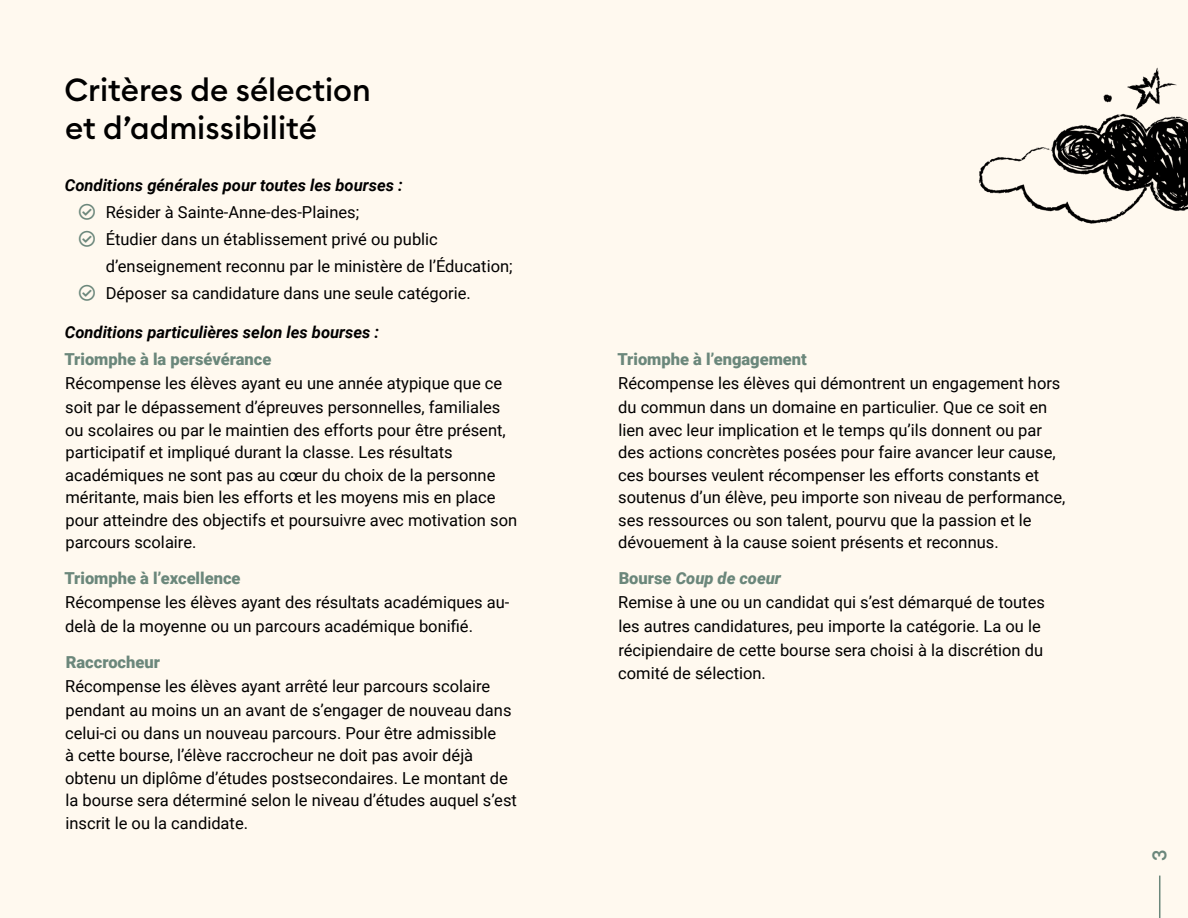
<style>
.page{position:relative;width:1188px;height:918px;background:#fff9ef}
.page>*{position:absolute;margin:0;border:0;box-sizing:border-box;transform-origin:0 0}
.Paragraph_Style_1{font:500 31.5px/37.8px "Euclid Circular B";color:#000}
.Paragraph_Style_1-2{font:500 19.5px "Euclid Circular B";color:#6b877b}
.Paragraph_Style_1-3{font:16.5px/22.5px "Roboto";color:#000}
.Paragraph_Style_1-4{font:italic 700 16.5px "Roboto";color:#000}
.Paragraph_Style_1-5{font:900 16.5px "Roboto";color:#6b877b}
.Paragraph_Style_1-6{font:italic 900 16.5px "Roboto";color:#6b877b}
.s1{font-style:normal}
</style>
<div class="page">
<img style="left:979px;top:67px;width:209px;height:157px">
<hr style="left:1159px;top:876px;width:1px;height:42px;background:#6b877b">
<p class="Paragraph_Style_1" style="left:64px;top:71px;width:308px">Critères de sélection et d’admissibilité</p>
<p class="Paragraph_Style_1-4" style="left:65px;top:174px;width:339px">Conditions générales pour toutes les bourses :</p>
<p class="Paragraph_Style_1-3" style="left:106px;top:201px;width:255px">Résider à Sainte-Anne-des-Plaines;</p>
<p class="Paragraph_Style_1-3" style="left:106px;top:225px;width:408px;line-height:27px">Étudier dans un établissement privé ou public d’enseignement reconnu par le ministère de l’Éducation;</p>
<p class="Paragraph_Style_1-3" style="left:106px;top:282px;width:367px">Déposer sa candidature dans une seule catégorie.</p>
<p class="Paragraph_Style_1-4" style="left:65px;top:321px;width:316px">Conditions particulières selon les bourses :</p>
<p class="Paragraph_Style_1-5" style="left:64px;top:348px;width:208px">Triomphe à la persévérance</p>
<p class="Paragraph_Style_1-3" style="left:65px;top:371px;width:439px;line-height:24px">Récompense les élèves ayant eu une année atypique que ce soit par le dépassement d’épreuves personnelles, familiales</p>
<p class="Paragraph_Style_1-3" style="left:65px;top:418px;width:454px">ou scolaires ou par le maintien des efforts pour être présent, participatif et impliqué durant la classe. Les résultats académiques ne sont pas au cœur du choix de la personne méritante, mais bien les efforts et les moyens mis en place pour atteindre des objectifs et poursuivre avec motivation son parcours scolaire.</p>
<p class="Paragraph_Style_1-5" style="left:64px;top:567px;width:178px">Triomphe à l’excellence</p>
<p class="Paragraph_Style_1-3" style="left:65px;top:590px;width:446px;line-height:24px">Récompense les élèves ayant des résultats académiques au&shy;delà de la moyenne ou un parcours académique bonifié.</p>
<p class="Paragraph_Style_1-5" style="left:66px;top:651px;width:96px">Raccrocheur</p>
<p class="Paragraph_Style_1-3" style="left:65px;top:674px;width:448px;line-height:24px">Récompense les élèves ayant arrêté leur parcours scolaire pendant au moins un an avant de s’engager de nouveau dans</p>
<p class="Paragraph_Style_1-3" style="left:65px;top:721px;width:453px">celui-ci ou dans un nouveau parcours. Pour être admissible<br>à cette bourse, l’élève raccrocheur ne doit pas avoir déjà obtenu un diplôme d’études postsecondaires. Le montant de la bourse sera déterminé selon le niveau d’études auquel s’est inscrit le ou la candidate.</p>
<p class="Paragraph_Style_1-5" style="left:617px;top:348px;width:191px">Triomphe à l’engagement</p>
<p class="Paragraph_Style_1-3" style="left:618px;top:371px;width:444px;line-height:24px">Récompense les élèves qui démontrent un engagement hors du commun dans un domaine en particulier. Que ce soit en</p>
<p class="Paragraph_Style_1-3" style="left:618px;top:418px;width:449px">lien avec leur implication et le temps qu’ils donnent ou par des actions concrètes posées pour faire avancer leur cause, ces bourses veulent récompenser les efforts constants et soutenus d’un élève, peu importe son niveau de performance, ses ressources ou son talent, pourvu que la passion et le dévouement à la cause soient présents et reconnus.</p>
<p class="Paragraph_Style_1-6" style="left:619px;top:567px;width:164px"><span class="s1">Bourse</span> Coup de coeur</p>
<p class="Paragraph_Style_1-3" style="left:618px;top:590px;width:428px;line-height:24px">Remise à une ou un candidat qui s’est démarqué de toutes les autres candidatures, peu importe la catégorie. La ou le récipiendaire de cette bourse sera choisi à la discrétion du</p>
<p class="Paragraph_Style_1-3" style="left:618px;top:661px;width:149px">comité de sélection.</p>
<p class="Paragraph_Style_1-2" style="left:1147px;top:861px;width:13px;rotate:-90deg">3</p>
</div>
